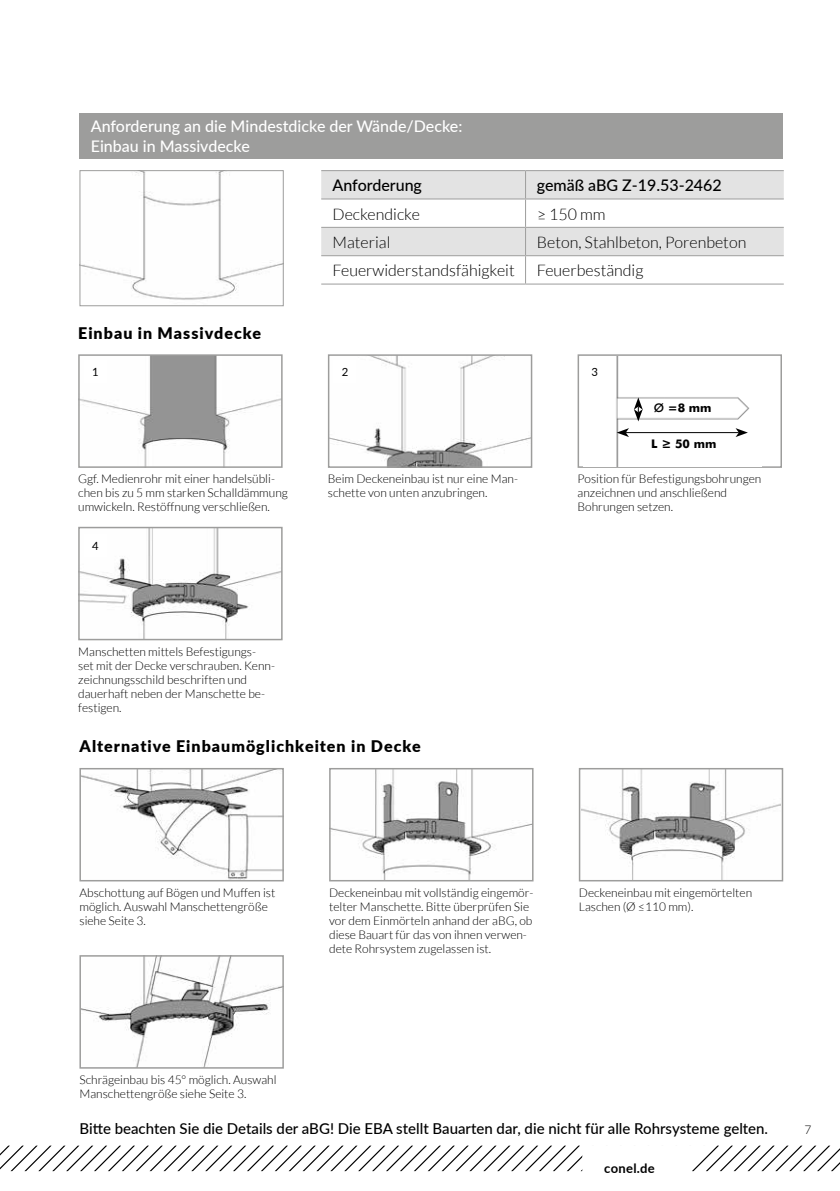
<style>
.page{position:relative;width:840px;height:1191px;background:#fff}
.page>*{position:absolute;margin:0;border:0;box-sizing:border-box;transform-origin:0 0}
.t1{font:300 16px "Lato";color:#000}
.t2{font:500 16px/20px "Lato";color:#fff}
.t3{font:900 16px "Lato";letter-spacing:.065em;color:#000}
.t4{font:500 16px "Lato";color:#000}
.t5{font:500 15px "Lato";color:#000}
.t6{font:700 13px "Lato";letter-spacing:.025em;color:#000}
.t7{font:300 12px/14px "Lato";color:#000}
.t8{font:800 12px "Futura BT";color:#000}
.t9{font:11.2px "Lato";color:#000}
.s1{font-weight:500}
</style>
<div class="page">
<svg style="left:0;top:1145px;width:839px;height:27px"></svg>
<img style="left:82px;top:958px;width:199px;height:107px">
<div style="left:79px;top:955px;width:205px;height:113px;border:2px solid #9d9d9c"></div>
<img style="left:82px;top:771px;width:199px;height:107px">
<div style="left:79px;top:768px;width:205px;height:113px;border:2px solid #9d9d9c"></div>
<img style="left:332px;top:771px;width:198px;height:107px">
<div style="left:329px;top:768px;width:204px;height:113px;border:2px solid #9d9d9c"></div>
<img style="left:581px;top:771px;width:198px;height:107px">
<div style="left:578px;top:768px;width:204px;height:113px;border:2px solid #9d9d9c"></div>
<img style="left:81px;top:530px;width:198px;height:107px">
<div style="left:78px;top:527px;width:204px;height:113px;border:2px solid #9d9d9c"></div>
<div style="left:84px;top:534px;width:23px;height:23px;background:#fff"></div>
<img style="left:81px;top:357px;width:198px;height:108px">
<div style="left:78px;top:354px;width:204px;height:114px;border:2px solid #9d9d9c"></div>
<div style="left:84px;top:360px;width:23px;height:23px;background:#fff"></div>
<img style="left:331px;top:357px;width:198px;height:108px">
<div style="left:328px;top:354px;width:204px;height:114px;border:2px solid #9d9d9c"></div>
<div style="left:333px;top:360px;width:23px;height:23px;background:#fff"></div>
<div style="left:577px;top:354px;width:204px;height:114px;border:2px solid #9d9d9c"></div>
<img style="left:583px;top:356px;width:177px;height:110px">
<hr style="left:625px;top:432px;width:113px;height:1px;background:#000">
<svg style="left:616px;top:428px;width:12px;height:9px"></svg>
<svg style="left:735px;top:428px;width:12px;height:9px"></svg>
<svg style="left:633px;top:397px;width:9px;height:24px"></svg>
<img style="left:81px;top:172px;width:200px;height:128px">
<div style="left:79px;top:170px;width:204px;height:136px;border:1px solid #9d9d9c"></div>
<div style="left:79px;top:113px;width:703px;height:46px;background:#9d9d9c"></div>
<hr style="left:321px;top:170px;width:204px;height:1px;background:#9d9d9c">
<hr style="left:525px;top:170px;width:258px;height:1px;background:#9d9d9c">
<svg style="left:321px;top:171px;width:462px;height:112px"></svg>
<hr style="left:321px;top:227px;width:204px;height:1px;background:#9d9d9c">
<hr style="left:525px;top:227px;width:258px;height:1px;background:#9d9d9c">
<hr style="left:321px;top:283px;width:204px;height:1px;background:#9d9d9c">
<hr style="left:525px;top:283px;width:258px;height:1px;background:#9d9d9c">
<div style="left:583px;top:360px;width:22px;height:23px;background:#fff"></div>
<h1 class="t2" style="left:91px;top:115px;width:373px">Anforderung an die Mindestdicke der Wände/Decke:<br>Einbau in Massivdecke</h1>
<h1 class="t4" style="left:332px;top:174px;width:91px">Anforderung</h1>
<h1 class="t4" style="left:536px;top:174px;width:186px">gemäß aBG Z-19.53-2462</h1>
<h1 class="t1" style="left:332px;top:205px;width:89px">Deckendicke</h1>
<h1 class="t1" style="left:536px;top:205px;width:70px">≥ 150 mm</h1>
<h1 class="t1" style="left:332px;top:234px;width:59px">Material</h1>
<h1 class="t1" style="left:536px;top:234px;width:211px">Beton, Stahlbeton, Porenbeton</h1>
<h1 class="t1" style="left:332px;top:262px;width:183px">Feuerwiderstandsfähigkeit</h1>
<h1 class="t1" style="left:536px;top:262px;width:108px">Feuerbeständig</h1>
<h1 class="t3" style="left:78px;top:321px;width:184px">Einbau in Massivdecke</h1>
<p class="t9" style="left:92px;top:364px;width:8px">1</p>
<p class="t7" style="left:78px;top:472px;width:211px">Ggf. Medienrohr mit einer handelsübli&shy;chen bis zu 5 mm starken Schalldämmung umwickeln. Restöffnung verschließen.</p>
<p class="t9" style="left:92px;top:538px;width:8px">4</p>
<p class="t7" style="left:78px;top:644px;width:198px">Manschetten mittels Befestigungs-<br>set mit der Decke verschrauben. Kenn&shy;zeichnungsschild beschriften und dauerhaft neben der Manschette be&shy;festigen.</p>
<p class="t9" style="left:341px;top:364px;width:8px">2</p>
<p class="t7" style="left:328px;top:472px;width:191px">Beim Deckeneinbau ist nur eine Man&shy;schette von unten anzubringen.</p>
<h1 class="t3" style="left:79px;top:734px;width:342px">Alternative Einbaumöglichkeiten in Decke</h1>
<p class="t9" style="left:591px;top:364px;width:8px">3</p>
<p class="t8" style="left:653px;top:399px;width:59px"><span class="s1">Ø</span> =8 mm</p>
<p class="t8" style="left:651px;top:435px;width:67px">L ≥ 50 mm</p>
<p class="t7" style="left:577px;top:472px;width:185px">Position für Befestigungsbohrungen anzeichnen und anschließend<br>Bohrungen setzen.</p>
<p class="t7" style="left:79px;top:885px;width:197px">Abschottung auf Bögen und Muffen ist möglich. Auswahl Manschettengröße siehe Seite 3.</p>
<p class="t7" style="left:329px;top:885px;width:206px">Deckeneinbau mit vollständig eingemör&shy;telter Manschette. Bitte überprüfen Sie vor dem Einmörteln anhand der aBG, ob diese Bauart für das von ihnen verwen&shy;dete Rohrsystem zugelassen ist.</p>
<p class="t7" style="left:578px;top:885px;width:175px">Deckeneinbau mit eingemörtelten<br>Laschen (Ø ≤110 mm).</p>
<p class="t7" style="left:79px;top:1072px;width:198px">Schrägeinbau bis 45° möglich. Auswahl<br>Manschettengröße siehe Seite 3.</p>
<p class="t5" style="left:79px;top:1117px;width:689px">Bitte beachten Sie die Details der aBG! Die EBA stellt Bauarten dar, die nicht für alle Rohrsysteme gelten.</p>
<p class="t6" style="left:604px;top:1159px;width:52px">conel.de</p>
<p class="t7" style="left:804px;top:1123px;width:8px">7</p>
</div>
